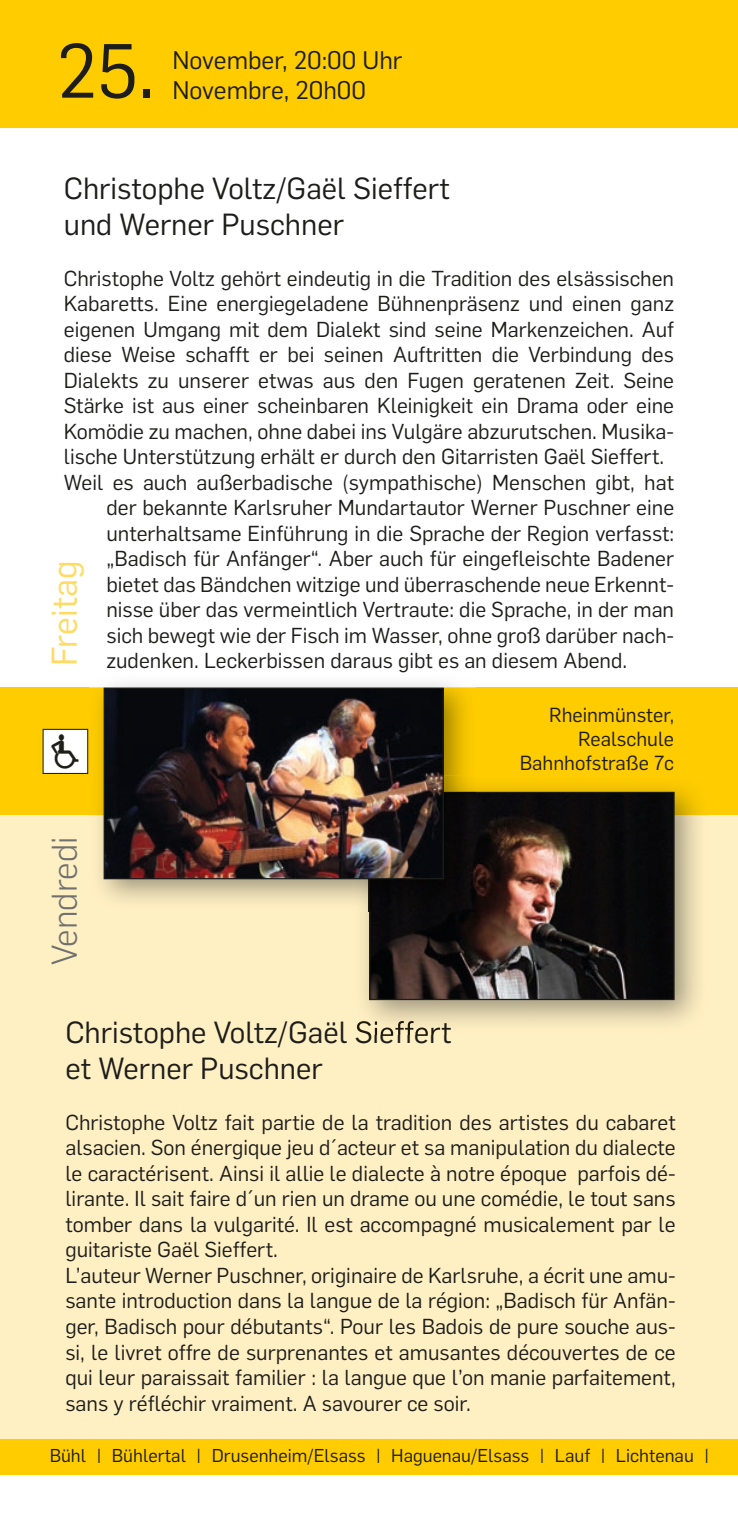
<style>
.page{position:relative;width:738px;height:1517px;background:#fff}
.page>*{position:absolute;margin:0;border:0;box-sizing:border-box;transform-origin:0 0}
.t1{font:75px "Flama";color:#1d1d1b}
.t2{font:300 35px "Flama";color:#70706f}
.t3{font:35px "Flama";color:#ffdb63}
.t4{font:30px/36px "Flama";color:#1d1d1b}
.t5{font:25px/30px "Flama";color:#1d1d1b}
.t6{font:21.25px/25.5px "Flama";color:#1d1d1b}
.t7{font:20px/24px "Flama";color:#1d1d1b;text-align:right}
.t8{font:18.25px "Flama";color:#1d1d1b}
</style>
<div class="page">
<div style="left:0;top:0;width:737px;height:128px;background:#fc0"></div>
<div style="left:0;top:815px;width:737px;height:625px;background:#fff0c4"></div>
<div style="left:0;top:1439px;width:737px;height:35px;background:#fc0"></div>
<div style="left:0;top:687px;width:737px;height:128px;background:#fc0"></div>
<div style="left:43px;top:729px;width:45px;height:44px;background:#fff"></div>
<div style="left:43px;top:729px;width:45px;height:45px;border:1px solid #1d1d1b"></div>
<img style="left:363px;top:786px;width:346px;height:238px">
<img style="left:356px;top:1021px;width:95px;height:14px">
<svg style="left:369px;top:792px;width:305px;height:208px;background:#2b2220"></svg>
<img style="left:89px;top:687px;width:386px;height:128px">
<div style="left:369px;top:792px;width:106px;height:119px;background:#090809"></div>
<img style="left:105px;top:689px;width:336px;height:188px">
<div style="left:103px;top:687px;width:340px;height:192px;border:1px solid #1d1d1b"></div>
<h1 class="t1" style="left:57px;top:19px;width:99px">25.</h1>
<p class="t5" style="left:172px;top:44px;width:231px">November, 20:00 Uhr<br>Novembre, 20h00</p>
<h3 class="t4" style="left:64px;top:168px;width:387px">Christophe Voltz/Gaël Sieffert und Werner Puschner</h3>
<p class="t6" style="left:64px;top:264px;width:611px">Christophe Voltz gehört eindeutig in die Tradition des elsässischen</p>
<p class="t6" style="left:64px;top:289px;width:611px">Kabaretts. Eine energiegeladene Bühnenpräsenz und einen ganz</p>
<p class="t6" style="left:64px;top:315px;width:611px">eigenen Umgang mit dem Dialekt sind seine Markenzeichen. Auf</p>
<p class="t6" style="left:64px;top:340px;width:611px">diese Weise schafft er bei seinen Auftritten die Verbindung des</p>
<p class="t6" style="left:64px;top:366px;width:611px">Dialekts zu unserer etwas aus den Fugen geratenen Zeit. Seine</p>
<p class="t6" style="left:64px;top:391px;width:611px">Stärke ist aus einer scheinbaren Kleinigkeit ein Drama oder eine</p>
<p class="t6" style="left:64px;top:417px;width:611px">Komödie zu machen, ohne dabei ins Vulgäre abzurutschen. Musika-</p>
<p class="t6" style="left:64px;top:442px;width:601px">lische Unterstützung erhält er durch den Gitarristen Gaël Sieffert.</p>
<p class="t6" style="left:64px;top:468px;width:611px">Weil es auch außerbadische (sympathische) Menschen gibt, hat</p>
<p class="t6" style="left:106px;top:493px;width:568px">der bekannte Karlsruher Mundartautor Werner Puschner eine</p>
<p class="t6" style="left:106px;top:519px;width:568px">unterhaltsame Einführung in die Sprache der Region verfasst:</p>
<p class="t6" style="left:106px;top:544px;width:568px">„Badisch für Anfänger“. Aber auch für eingefleischte Badener</p>
<p class="t6" style="left:106px;top:570px;width:568px">bietet das Bändchen witzige und überraschende neue Erkennt-</p>
<p class="t6" style="left:106px;top:595px;width:568px">nisse über das vermeintlich Vertraute: die Sprache, in der man</p>
<p class="t6" style="left:106px;top:621px;width:568px">sich bewegt wie der Fisch im Wasser, ohne groß darüber nach-</p>
<p class="t6" style="left:106px;top:646px;width:522px">zudenken. Leckerbissen daraus gibt es an diesem Abend.</p>
<h2 class="t3" style="left:40px;top:666px;width:107px;rotate:-90deg">Freitag</h2>
<h2 class="t2" style="left:41px;top:965px;width:130px;rotate:-90deg">Vendredi</h2>
<p class="t7" style="left:519px;top:701px;width:156px">Rheinmünster,<br>Realschule<br>Bahnhofstraße 7c</p>
<h3 class="t4" style="left:65px;top:1012px;width:387px">Christophe Voltz/Gaël Sieffert et Werner Puschner</h3>
<p class="t6" style="left:65px;top:1108px;width:611px">Christophe Voltz fait partie de la tradition des artistes du cabaret alsacien. Son énergique jeu d´acteur et sa manipulation du dialecte le caractérisent. Ainsi il allie le dialecte à notre époque parfois dé&shy;lirante. Il sait faire d´un rien un drame ou une comédie, le tout sans tomber dans la vulgarité. Il est accompagné musicalement par le guitariste Gaël Sieffert.<br>L’auteur Werner Puschner, originaire de Karlsruhe, a écrit une amu&shy;sante introduction dans la langue de la région: „Badisch für Anfän&shy;ger, Badisch pour débutants“. Pour les Badois de pure souche aus&shy;si, le livret offre de surprenantes et amusantes découvertes de ce qui leur paraissait familier : la langue que l’on manie parfaitement, sans y réfléchir vraiment. A savourer ce soir.</p>
<p class="t8" style="left:50px;top:1442px;width:661px">Bühl | Bühlertal | Drusenheim/Elsass | Haguenau/Elsass | Lauf | Lichtenau |</p>
</div>
